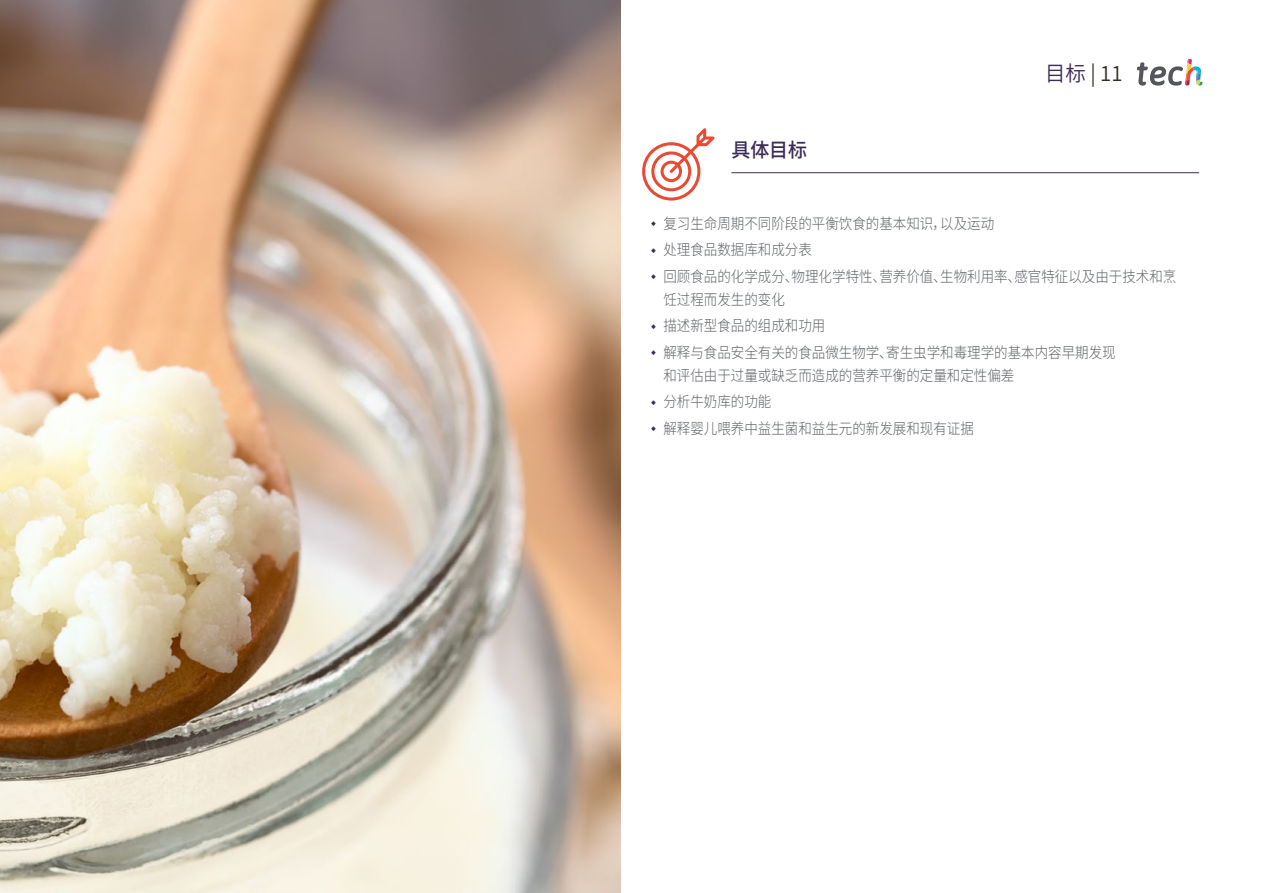
<style>
.page{position:relative;width:1263px;height:893px;background:#fff}
.page>*{position:absolute;margin:0;border:0;box-sizing:border-box;transform-origin:0 0}
.t1{font:21px "Source Han Sans CN";color:#312e20}
.t2{font:500 19.5px "Source Han Sans CN";color:#3d2b56}
.t3{font:300 15px/26.7px "Source Han Sans CN";color:#61646a;scale:.9 1}
.s1{color:#3d2b56}
</style>
<div class="page">
<hr style="left:731px;top:172px;width:468px;height:1px;background:#3d2b56">
<svg style="left:642px;top:128px;width:72px;height:73px"></svg>
<img style="left:0;top:0;width:621px;height:893px">
<svg style="left:1137px;top:59px;width:65px;height:27px"></svg>
<h2 class="t2" style="left:731px;top:138px;width:77px">具体目标</h2>
<h1 class="t1" style="left:1045px;top:61px;width:79px"><span class="s1">目标</span> | 11</h1>
<p class="t3" style="left:663px;top:210px;width:571px">复习生命周期不同阶段的平衡饮食的基本知识，以及运动<br>处理食品数据库和成分表<br>回顾食品的化学成分、物理化学特性、营养价值、生物利用率、感官特征以及由于技术和烹</p>
<p class="t3" style="left:663px;top:286px;width:504px">饪过程而发生的变化<br>描述新型食品的组成和功用<br>解释与食品安全有关的食品微生物学、寄生虫学和毒理学的基本内容早期发现</p>
<p class="t3" style="left:663px;top:362px;width:391px">和评估由于过量或缺乏而造成的营养平衡的定量和定性偏差分析牛奶库的功能<br>解释婴儿喂养中益生菌和益生元的新发展和现有证据</p>
</div>
